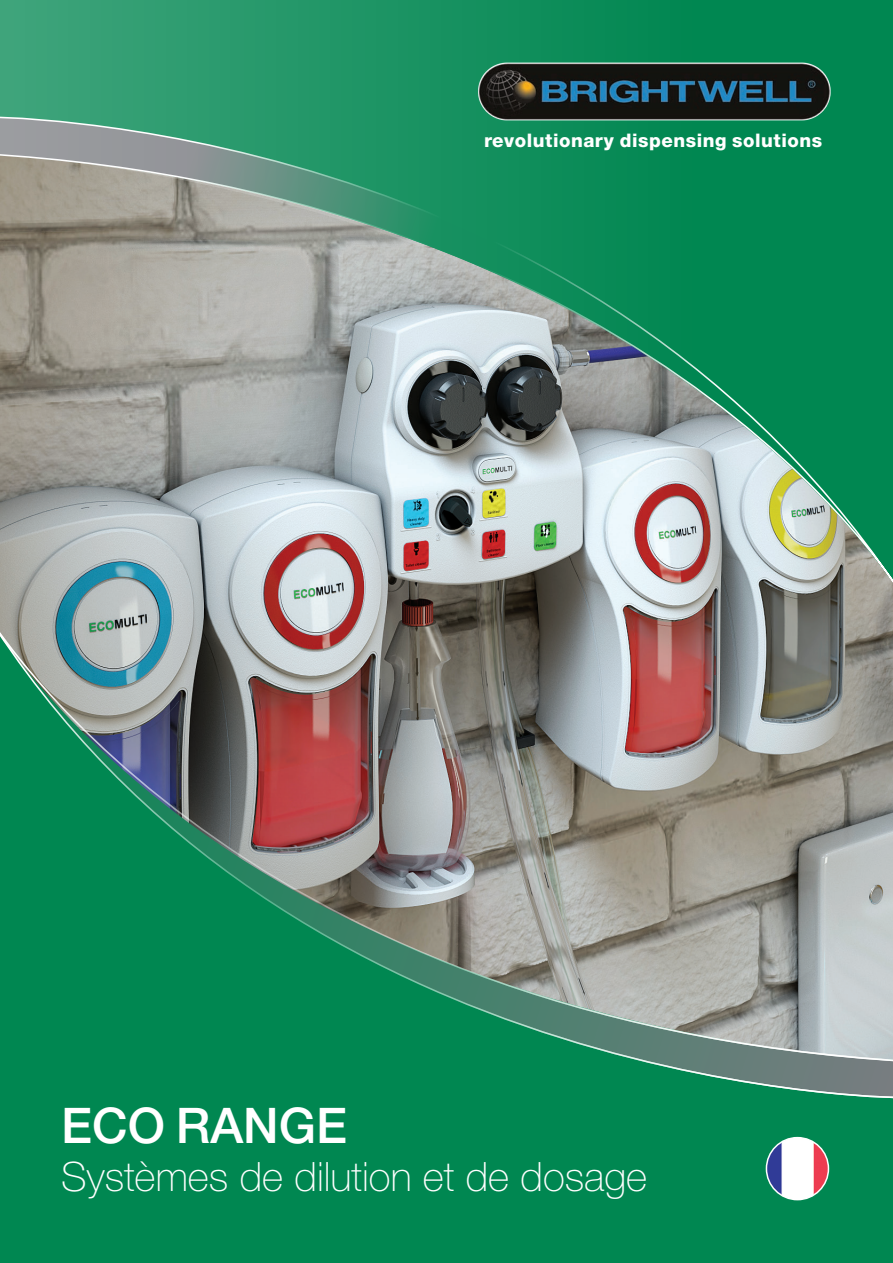
<style>
.page{position:relative;width:893px;height:1263px;background:#fff}
.page>*{position:absolute;margin:0;border:0;box-sizing:border-box;transform-origin:0 0}
.t1{font:500 49.2px "Helvetica Neue";color:#fff}
.t2{font:100 40.5px "Helvetica Neue";color:#fff}
.t3{font:800 18.75px "Helvetica Neue";letter-spacing:.03em;color:#fff}
</style>
<div class="page">
<div style="left:0;top:1100px;width:893px;height:163px;background:#008751"></div>
<img style="left:0;top:607px;width:893px;height:493px">
<svg style="left:0;top:0;width:893px;height:603px;background:#669e87"></svg>
<img style="left:766px;top:1137px;width:62px;height:62px">
<div style="left:766px;top:1137px;width:63px;height:63px;border:2px solid #fff;border-radius:50%"></div>
<img style="left:477px;top:62px;width:355px;height:59px">
<p class="t3" style="left:484px;top:129px;width:340px">revolutionary dispensing solutions</p>
<p class="t1" style="left:61px;top:1096px;width:287px">ECO RANGE</p>
<p class="t2" style="left:61px;top:1153px;width:588px">Systèmes de dilution et de dosage</p>
</div>
